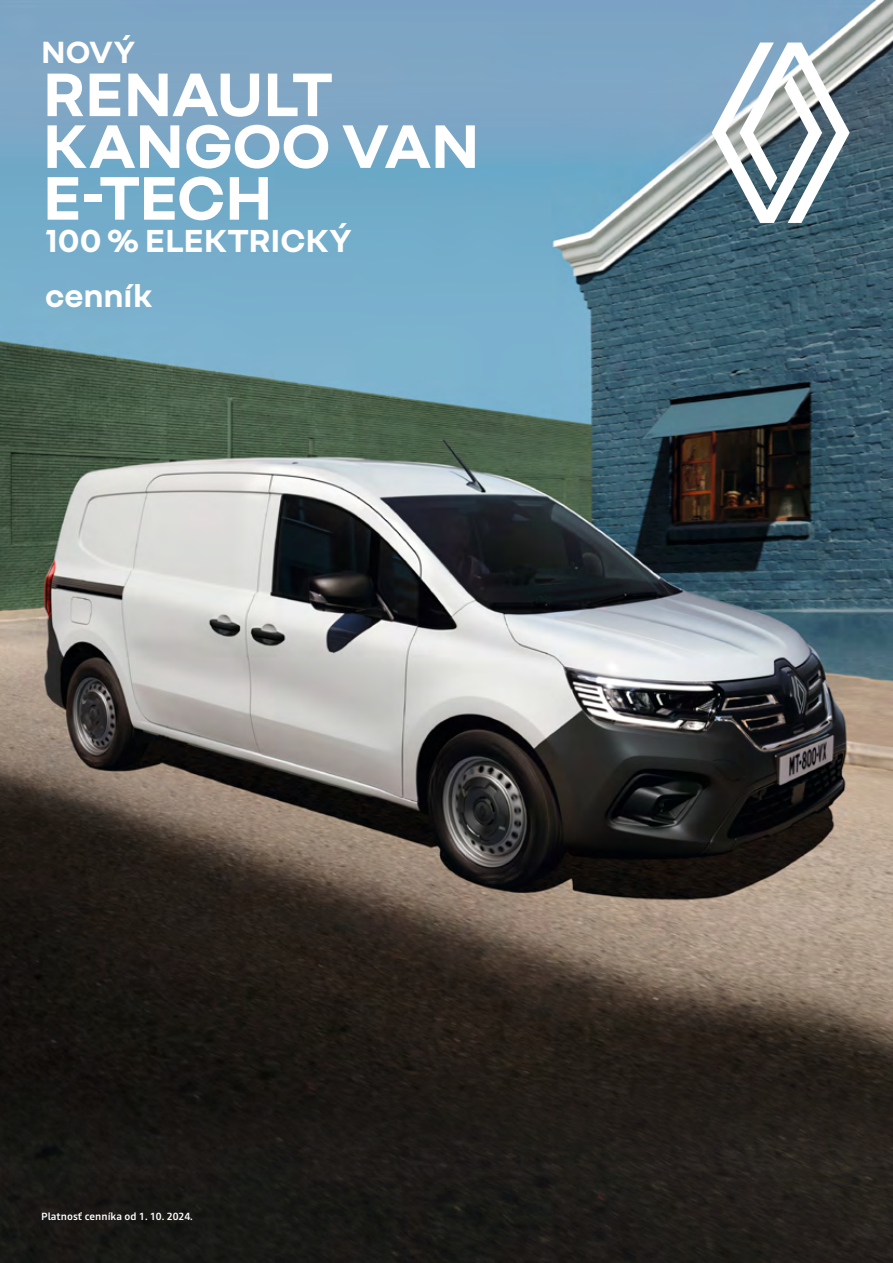
<style>
.page{position:relative;width:893px;height:1263px;background:#fff}
.page>*{position:absolute;margin:0;border:0;box-sizing:border-box;transform-origin:0 0}
.t1{font:700 66.45px/51.8px "Nouvel R";letter-spacing:-.01em;color:#fff}
.t2{font:700 34.5px "Nouvel R";color:#fff}
.t3{font:700 33.3px "Nouvel R";color:#fff}
.t4{font:500 10.5px "Read";color:#fff}
</style>
<div class="page">
<img style="left:0;top:148px;width:893px;height:892px">
<img style="left:0;top:1040px;width:893px;height:223px">
<div style="left:0;top:0;width:893px;height:148px;background:#7da6c4"></div>
<svg style="left:712px;top:43px;width:138px;height:180px"></svg>
<h3 class="t3" style="left:41px;top:30px;width:96px">NOVÝ</h3>
<h1 class="t1" style="left:43px;top:64px;width:388px">RENAULT<br>KANGOO VAN<br>E-TECH</h1>
<h2 class="t2" style="left:45px;top:218px;width:308px">100 % ELEKTRICKÝ</h2>
<h3 class="t3" style="left:45px;top:274px;width:109px">CENNÍK</h3>
<p class="t4" style="left:41px;top:1209px;width:153px">Platnosť cenníka od 1. 10. 2024.</p>
</div>
